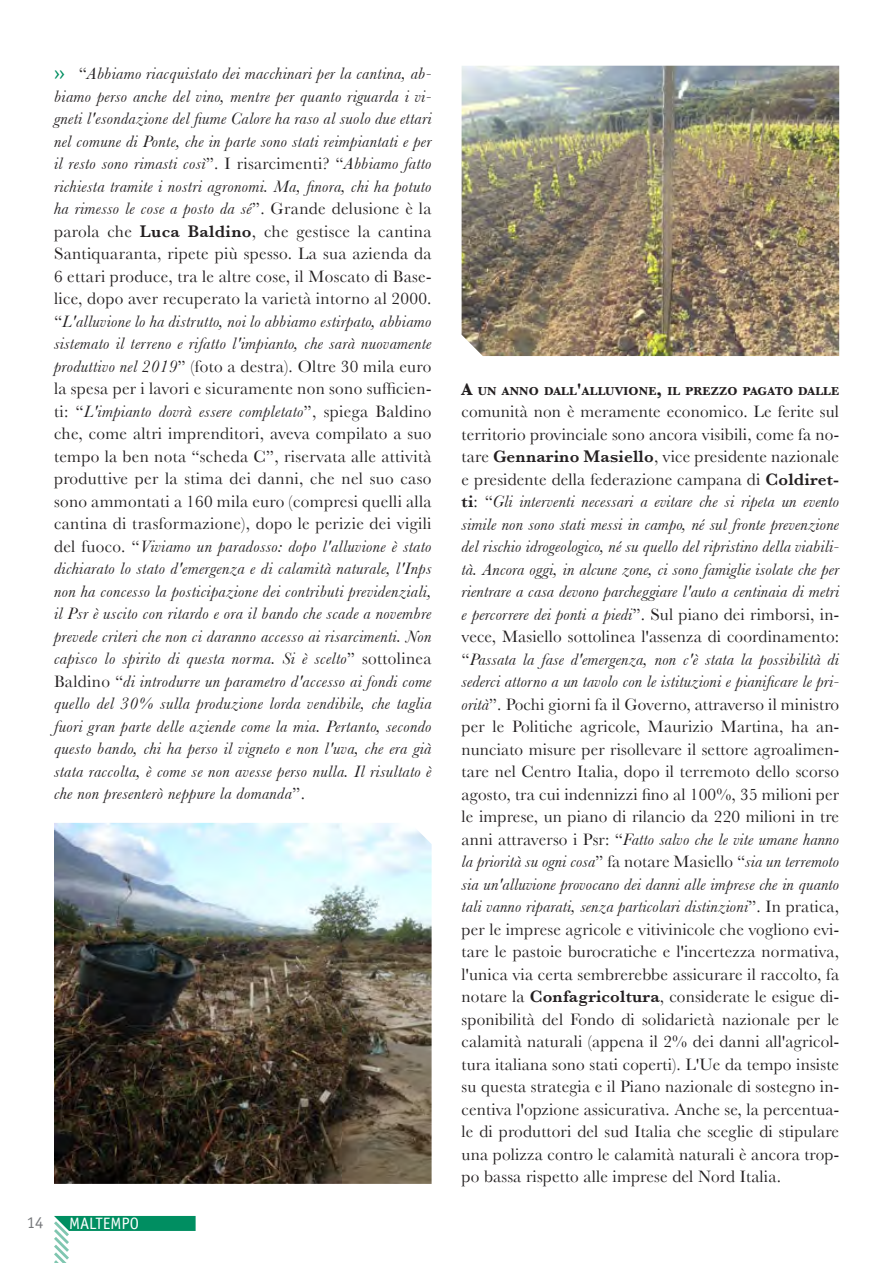
<style>
.page{position:relative;width:893px;height:1263px;background:#fff}
.page>*{position:absolute;margin:0;border:0;box-sizing:border-box;transform-origin:0 0}
.testo_Photo{font:18.75px "Officina Sans Std";color:#008e61}
.Testo_articoli{font:17.25px/22.5px "Baskerville";letter-spacing:.01em;color:#231f20;text-align:justify}
.Testo_articoli-2{font:italic 17.25px/22.5px "Baskerville";letter-spacing:.02em;color:#231f20;text-align:justify}
.t1{font:16.5px "Officina Sans Std";color:#fff}
.t2{font:16.5px "Officina Sans Std";color:#76787b}
.Testo_articoli-3{font:700 12.15px "Baskerville";letter-spacing:.015em;color:#231f20}
.s1{font-style:normal}
.s2{font-weight:600;font-style:normal}
.s3{font-size:17.25px}
.s4{font-weight:600}
.s5{font-style:italic}
</style>
<div class="page">
<svg style="left:54px;top:1216px;width:142px;height:47px"></svg>
<img style="left:462px;top:66px;width:377px;height:290px">
<img style="left:54px;top:823px;width:378px;height:361px">
<p class="Testo_articoli-2" style="left:54px;top:62px;width:379px;text-indent:25px"><span class="s1">“</span>Abbiamo riacquistato dei macchinari per la cantina, ab&shy;biamo perso anche del vino, mentre per quanto riguarda i vi&shy;gneti l'esondazione del fiume Calore ha raso al suolo due ettari nel comune di Ponte, che in parte sono stati reimpiantati e per il resto sono rimasti così<span class="s1">”. I risarcimenti? “</span>Abbiamo fatto richiesta tramite i nostri agronomi. Ma, finora, chi ha potuto ha rimesso le cose a posto da sé<span class="s1">”. Grande delusione è la parola che</span> <span class="s2">Luca Baldino</span><span class="s1">, che gestisce la cantina Santiquaranta, ripete più spesso. La sua azienda da 6 ettari produce, tra le altre cose, il Moscato di Base&shy;lice, dopo aver recuperato la varietà intorno al 2000. “</span>L'alluvione lo ha distrutto, noi lo abbiamo estirpato, abbiamo sistemato il terreno e rifatto l'impianto, che sarà nuovamente produttivo nel 2019<span class="s1">” (foto a destra). Oltre 30 mila euro la spesa per i lavori e sicuramente non sono sufficien&shy;ti: “</span>L'impianto dovrà essere completato<span class="s1">”, spiega Baldino che, come altri imprenditori, aveva compilato a suo tempo la ben nota “scheda C”, riservata alle attività produttive per la stima dei danni, che nel suo caso sono ammontati a 160 mila euro (compresi quelli alla cantina di trasformazione), dopo le perizie dei vigili del fuoco. “</span>Viviamo un paradosso: dopo l'alluvione è stato dichiarato lo stato d'emergenza e di calamità naturale, l'Inps non ha concesso la posticipazione dei contributi previdenziali, il Psr è uscito con ritardo e ora il bando che scade a novembre prevede criteri che non ci daranno accesso ai risarcimenti. Non capisco lo spirito di questa norma. Si è scelto<span class="s1">” sottolinea Baldino “</span>di introdurre un parametro d'accesso ai fondi come quello del 30% sulla produzione lorda vendibile, che taglia fuori gran parte delle aziende come la mia. Pertanto, secondo questo bando, chi ha perso il vigneto e non l'uva, che era già stata raccolta, è come se non avesse perso nulla. Il risultato è che non presenterò neppure la domanda<span class="s1">”.</span></p>
<p class="testo_Photo" style="left:54px;top:62px;width:12px">››</p>
<p class="t2" style="left:27px;top:1213px;width:18px">14</p>
<p class="t1" style="left:69px;top:1214px;width:71px">MALTEMPO</p>
<p class="Testo_articoli-3" style="left:462px;top:383px;width:379px"><span class="s3">A</span> UN ANNO DALL<span class="s3">'</span>ALLUVIONE<span class="s3">,</span> IL PREZZO PAGATO DALLE</p>
<p class="Testo_articoli" style="left:462px;top:400px;width:379px">comunità non è meramente economico. Le ferite sul territorio provinciale sono ancora visibili, come fa no&shy;tare <span class="s4">Gennarino Masiello</span>, vice presidente nazionale e presidente della federazione campana di <span class="s4">Coldiret&shy;ti</span>: “<span class="s5">Gli interventi necessari a evitare che si ripeta un evento simile non sono stati messi in campo, né sul fronte prevenzione del rischio idrogeologico, né su quello del ripristino della viabili&shy;tà. Ancora oggi, in alcune zone, ci sono famiglie isolate che per rientrare a casa devono parcheggiare l'auto a centinaia di metri e percorrere dei ponti a piedi</span>”. Sul piano dei rimborsi, in&shy;vece, Masiello sottolinea l'assenza di coordinamento: “<span class="s5">Passata la fase d'emergenza, non c'è stata la possibilità di sederci attorno a un tavolo con le istituzioni e pianificare le pri&shy;orità</span>”. Pochi giorni fa il Governo, attraverso il ministro per le Politiche agricole, Maurizio Martina, ha an&shy;nunciato misure per risollevare il settore agroalimen&shy;tare nel Centro Italia, dopo il terremoto dello scorso agosto, tra cui indennizzi fino al 100%, 35 milioni per le imprese, un piano di rilancio da 220 milioni in tre anni attraverso i Psr: “<span class="s5">Fatto salvo che le vite umane hanno la priorità su ogni cosa</span>” fa notare Masiello “<span class="s5">sia un terremoto sia un'alluvione provocano dei danni alle imprese che in quanto tali vanno riparati, senza particolari distinzioni</span>”. In pratica, per le imprese agricole e vitivinicole che vogliono evi&shy;tare le pastoie burocratiche e l'incertezza normativa, l'unica via certa sembrerebbe assicurare il raccolto, fa notare la <span class="s4">Confagricoltura</span>, considerate le esigue di&shy;sponibilità del Fondo di solidarietà nazionale per le calamità naturali (appena il 2% dei danni all'agricol&shy;tura italiana sono stati coperti). L'Ue da tempo insiste su questa strategia e il Piano nazionale di sostegno in&shy;centiva l'opzione assicurativa. Anche se, la percentua&shy;le di produttori del sud Italia che sceglie di stipulare una polizza contro le calamità naturali è ancora trop&shy;po bassa rispetto alle imprese del Nord Italia.</p>
</div>
